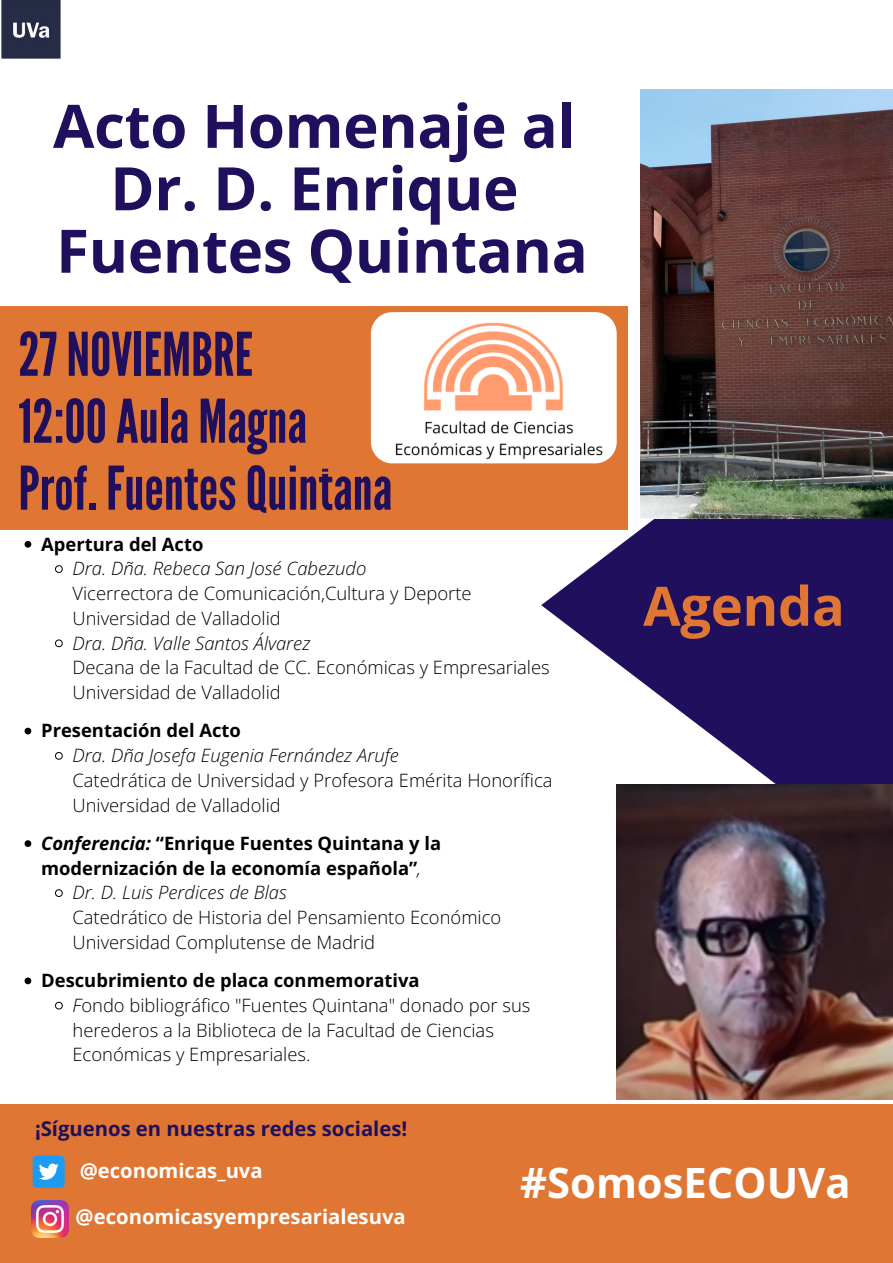
<style>
.page{position:relative;width:893px;height:1263px;background:#fff}
.page>*{position:absolute;margin:0;border:0;box-sizing:border-box;transform-origin:0 0}
.t1{font:60px/66.9px "League Gothic";color:#1f0f5d}
.t2{font:700 60px/62.4px "Open Sans";letter-spacing:-.005em;color:#1f0f5d;text-align:center}
.t3{font:700 54.38px "Open Sans";letter-spacing:-.005em;color:#e07634}
.t4{font:700 41.7px "Open Sans";color:#fff}
.t5{font:700 20.25px "Open Sans";color:#fff}
.t6{font:700 20.25px "Open Sans";color:#1f0f5d}
.t7{font:300 18.38px/24.8px "Open Sans";color:#000}
.t8{font:700 18.38px/24.8px "Open Sans";color:#000}
.t9{font:italic 300 18.38px "Open Sans";color:#000}
.s1{font-style:italic}
.s2{font-weight:300;font-style:italic}
</style>
<div class="page">
<div style="left:0;top:405px;width:627px;height:125px;background:#e07634"></div>
<svg style="left:541px;top:337px;width:352px;height:536px;fill:#1f0f5d"></svg>
<img style="left:640px;top:89px;width:252px;height:429px">
<div style="left:0;top:306px;width:627px;height:168px;background:#e07634"></div>
<div style="left:0;top:1104px;width:892px;height:159px;background:#e07634"></div>
<div style="left:33px;top:1155px;width:32px;height:33px;background:#1d9bf0;border-radius:4px"></div>
<svg style="left:39px;top:1163px;width:20px;height:17px"></svg>
<img style="left:32px;top:1201px;width:36px;height:36px">
<img style="left:1px;top:0;width:60px;height:59px">
<img style="left:371px;top:312px;width:246px;height:151px;border-radius:21px">
<img style="left:617px;top:784px;width:276px;height:316px">
<svg style="left:25px;top:541px;width:6px;height:7px"></svg>
<svg style="left:55px;top:565px;width:8px;height:8px"></svg>
<svg style="left:55px;top:639px;width:8px;height:8px"></svg>
<svg style="left:25px;top:728px;width:6px;height:6px"></svg>
<svg style="left:55px;top:752px;width:8px;height:8px"></svg>
<svg style="left:25px;top:840px;width:6px;height:7px"></svg>
<svg style="left:55px;top:889px;width:8px;height:8px"></svg>
<svg style="left:25px;top:977px;width:6px;height:7px"></svg>
<svg style="left:55px;top:1001px;width:8px;height:9px"></svg>
<p class="t2" style="left:53px;top:93px;width:536px">Acto Homenaje al<br>Dr. D. Enrique<br>Fuentes Quintana</p>
<h3 class="t1" style="left:18px;top:322px;width:375px">27NOVIEMBRE<br>12:00Aula Magna<br>Prof. FuentesQuintana</h3>
<p class="t8" style="left:41px;top:531px;width:164px">Apertura del Acto</p>
<p class="t9" style="left:72px;top:556px;width:295px">Dra. Dña. Rebeca San José Cabezudo</p>
<p class="t7" style="left:72px;top:580px;width:400px">Vicerrectora de Comunicación,Cultura y Deporte<br>Universidad de Valladolid</p>
<p class="t9" style="left:72px;top:630px;width:239px">Dra. Dña. Valle Santos Álvarez</p>
<p class="t7" style="left:72px;top:655px;width:479px">Decana de la Facultad de CC. Económicas y Empresariales</p>
<p class="t7" style="left:72px;top:679px;width:210px">Universidad de Valladolid</p>
<p class="t8" style="left:41px;top:718px;width:201px">Presentación del Acto</p>
<p class="t9" style="left:72px;top:742px;width:328px">Dra. Dña Josefa Eugenia Fernández Arufe</p>
<p class="t7" style="left:72px;top:767px;width:481px">Catedrática de Universidad y Profesora Emérita Honorífica</p>
<p class="t7" style="left:72px;top:792px;width:210px">Universidad de Valladolid</p>
<p class="t8" style="left:41px;top:830px;width:401px"><span class="s1">Conferencia:</span> “Enrique Fuentes Quintana y la modernización de la economía española”<span class="s2">,</span></p>
<h4 class="t9" style="left:72px;top:880px;width:216px">Dr. D. Luis Perdices de Blas</h4>
<h4 class="t7" style="left:72px;top:904px;width:430px">Catedrático de Historia del Pensamiento Económico<br>Universidad Complutense de Madrid</h4>
<p class="t8" style="left:41px;top:967px;width:380px">Descubrimiento de placa conmemorativa</p>
<h4 class="t7" style="left:72px;top:992px;width:459px"><span class="s1">F</span>ondo bibliográfico "Fuentes Quintana" donado por sus herederos a la Biblioteca de la Facultad de Ciencias<br>Económicas y Empresariales.</h4>
<p class="t3" style="left:643px;top:568px;width:203px">Agenda</p>
<p class="t6" style="left:35px;top:1114px;width:374px">¡Síguenos en nuestras redes sociales!</p>
<p class="t5" style="left:80px;top:1156px;width:185px">@economicas_uva</p>
<p class="t4" style="left:520px;top:1154px;width:332px">#SomosECOUVa</p>
<p class="t5" style="left:76px;top:1202px;width:331px">@economicasyempresarialesuva</p>
</div>
